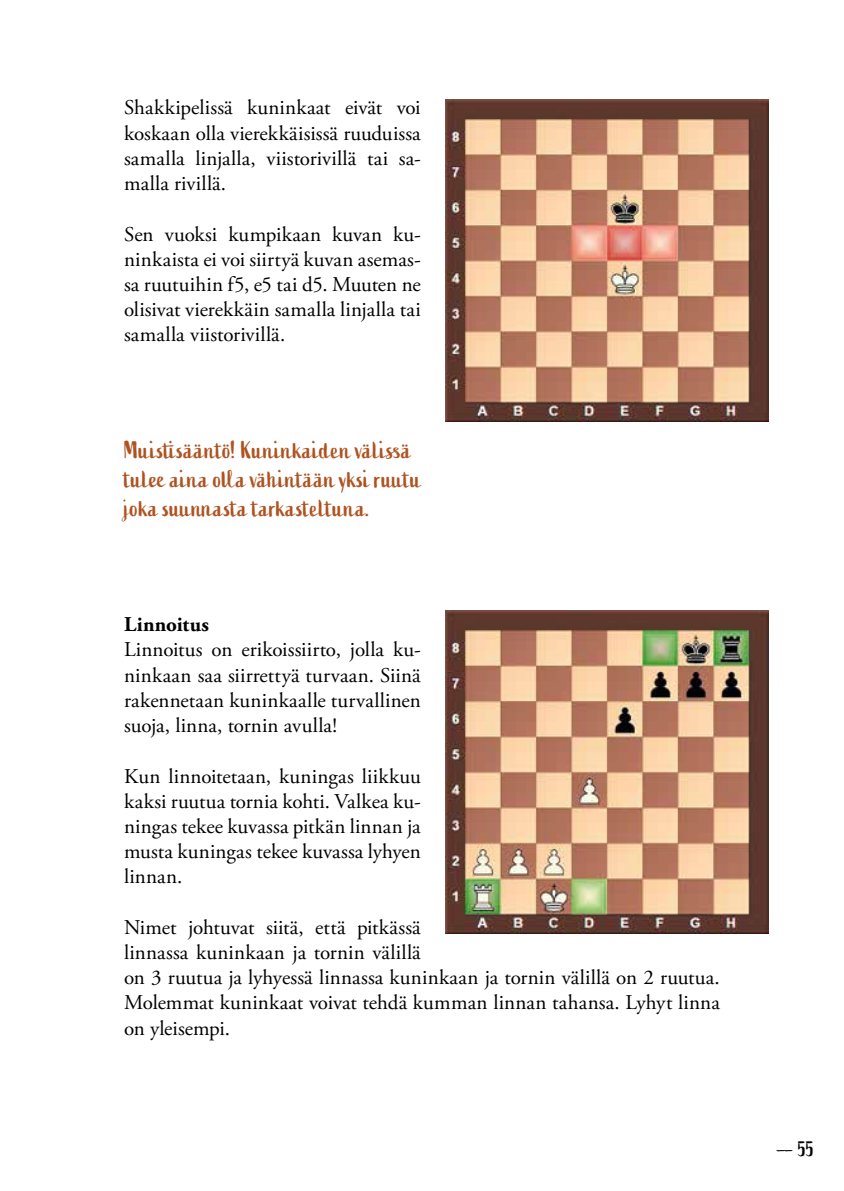
<style>
.page{position:relative;width:844px;height:1191px;background:#fff}
.page>*{position:absolute;margin:0;border:0;box-sizing:border-box;transform-origin:0 0}
.t1{font:24.5px/29.4px "Active";letter-spacing:.045em;color:#ae5220}
.t2{font:21px/25.2px "Adobe Garamond Pro";letter-spacing:.005em;color:#000;text-align:justify}
.t3{font:700 21px "Adobe Garamond Pro";letter-spacing:.015em;color:#000}
.t4{font:21px "Active";color:#000}
</style>
<div class="page">
<img style="left:445px;top:99px;width:323px;height:323px">
<img style="left:445px;top:610px;width:323px;height:323px">
<p class="t2" style="left:124px;top:96px;width:298px">Shakkipelissä kuninkaat eivät voi koskaan olla vierekkäisissä ruuduissa samalla linjalla, viistorivillä tai sa&shy;malla rivillä.</p>
<p class="t2" style="left:124px;top:222px;width:298px">Sen vuoksi kumpikaan kuvan ku&shy;ninkaista ei voi siirtyä kuvan asemas&shy;sa ruutuihin f5, e5 tai d5. Muuten ne olisivat vierekkäin samalla linjalla tai samalla viistorivillä.</p>
<p class="t1" style="left:124px;top:435px;width:299px">Muistsääntö! Kuninkaiden välisä tule aina ola vähintään yksi rutu joka sunasta tarkasteltuna.</p>
<p class="t3" style="left:124px;top:612px;width:86px">Linnoitus</p>
<p class="t2" style="left:124px;top:638px;width:298px">Linnoitus on erikoissiirto, jolla ku&shy;ninkaan saa siirrettyä turvaan. Siinä rakennetaan kuninkaalle turvallinen suoja, linna, tornin avulla!</p>
<p class="t2" style="left:124px;top:764px;width:298px">Kun linnoitetaan, kuningas liikkuu kaksi ruutua tornia kohti. Valkea ku&shy;ningas tekee kuvassa pitkän linnan ja musta kuningas tekee kuvassa lyhyen linnan.</p>
<p class="t2" style="left:124px;top:915px;width:597px;text-align:left">Nimet johtuvat siitä, että pitkässä<br>linnassa kuninkaan ja tornin välillä<br>on 3 ruutua ja lyhyessä linnassa kuninkaan ja tornin välillä on 2 ruutua.<br>Molemmat kuninkaat voivat tehdä kumman linnan tahansa. Lyhyt linna on yleisempi.</p>
<p class="t4" style="left:776px;top:1137px;width:39px">–– 55</p>
</div>
